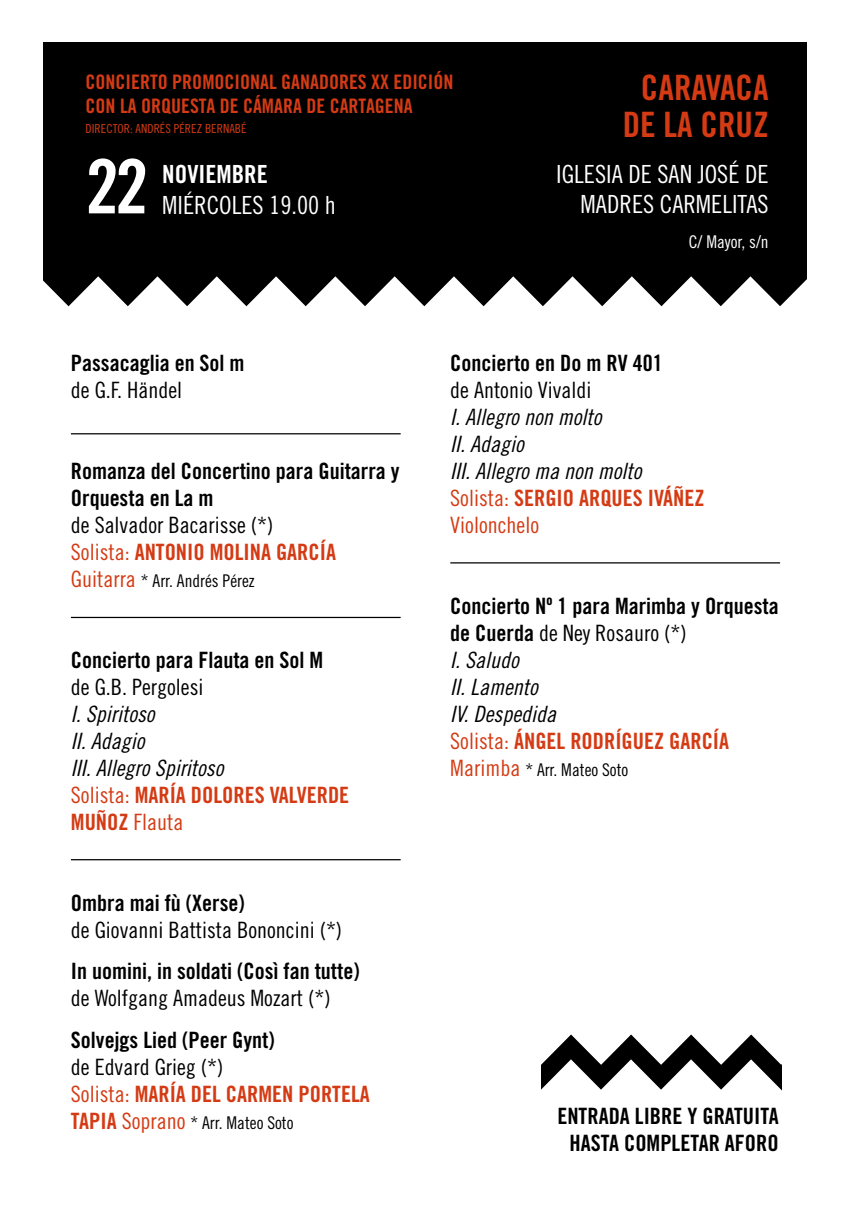
<style>
.page{position:relative;width:851px;height:1205px;background:#fff}
.page>*{position:absolute;margin:0;border:0;box-sizing:border-box;transform-origin:0 0}
.t1{font:75px "Trade Gothic LT Std Bd Cn 20";color:#fff}
.t2{font:35px/37.5px "Trade Gothic LT Std Bd Cn 20";color:#d43b14;text-align:center}
.t3{font:25px/30px "Trade Gothic LT Std Cn 18";color:#fff;text-align:right}
.t4{font:25px "Trade Gothic LT Std Bd Cn 20";color:#fff}
.t5{font:22.5px/27px "Trade Gothic LT Std Bd Cn 20";color:#000}
.t6{font:22.5px "Trade Gothic LT Std Cn 18";color:#000}
.t7{font:22.5px "Trade Gothic LT Std Bd Cn 20";color:#d43b14}
.t8{font:22.5px/27px "Trade Gothic LT Std Cn 18 Obl";color:#000}
.t9{font:22.5px "Trade Gothic LT Std Cn 18";color:#d43b14}
.t10{font:20px/24px "Trade Gothic LT Std Bd Cn 20";color:#d43b14}
.t11{font:17.5px "Trade Gothic LT Std Cn 18";color:#000}
.t12{font:17.5px "Trade Gothic LT Std Cn 18";color:#fff}
.t13{font:12.5px "Trade Gothic LT Std Cn 18";color:#d43b14}
.s1{font-family:"Trade Gothic LT Std Cn 18"}
.s2{font-size:22.5px;color:#d43b14}
.s3{font-family:"Trade Gothic LT Std Bd Cn 20"}
.s4{font-family:"Trade Gothic LT Std Bd Cn 20";font-size:22.5px;color:#d43b14}
</style>
<div class="page">
<div style="left:44px;top:43px;width:763px;height:276px;background:#000"></div>
<svg style="left:43px;top:276px;width:764px;height:43px"></svg>
<hr style="left:71px;top:617px;width:329px;height:1px;background:#000">
<hr style="left:71px;top:433px;width:329px;height:1px;background:#000">
<hr style="left:450px;top:562px;width:330px;height:1px;background:#000">
<hr style="left:71px;top:859px;width:329px;height:1px;background:#000">
<svg style="left:541px;top:1034px;width:241px;height:57px"></svg>
<p class="t10" style="left:86px;top:70px;width:369px">CONCIERTO PROMOCIONAL GANADORES XX EDICIÓN<br>CON LA ORQUESTA DE CÁMARA DE CARTAGENA</p>
<p class="t13" style="left:86px;top:121px;width:163px">DIRECTOR: ANDRÉS PÉREZ BERNABÉ</p>
<h2 class="t2" style="left:622px;top:68px;width:147px">CARAVACA<br>DE LA CRUZ</h2>
<h1 class="t1" style="left:86px;top:141px;width:64px">22</h1>
<p class="t4" style="left:162px;top:159px;width:107px">NOVIEMBRE</p>
<p class="t3" style="left:162px;top:190px;width:175px">MIÉRCOLES 19.00 h</p>
<p class="t3" style="left:556px;top:159px;width:214px">IGLESIA DE SAN JOSÉ DE<br>MADRES CARMELITAS</p>
<p class="t12" style="left:688px;top:231px;width:81px">C/ Mayor, s/n</p>
<p class="t5" style="left:71px;top:349px;width:175px">Passacaglia en Sol m</p>
<p class="t6" style="left:71px;top:377px;width:113px">de G.F. Händel</p>
<p class="t5" style="left:71px;top:457px;width:330px">Romanza del Concertino para Guitarra y<br>Orquesta en La m</p>
<p class="t6" style="left:71px;top:512px;width:204px">de Salvador Bacarisse (*)</p>
<p class="t7" style="left:71px;top:538px;width:266px"><span class="s1">Solista:</span> ANTONIO MOLINA GARCÍA</p>
<p class="t11" style="left:71px;top:570px;width:185px"><span class="s2">Guitarra</span> * Arr. Andrés Pérez</p>
<p class="t5" style="left:71px;top:646px;width:254px">Concierto para Flauta en Sol M</p>
<p class="t6" style="left:71px;top:674px;width:134px">de G.B. Pergolesi</p>
<p class="t8" style="left:71px;top:701px;width:154px">I. Spiritoso<br>II. Adagio<br>III. Allegro Spiritoso</p>
<p class="t7" style="left:71px;top:781px;width:280px"><span class="s1">Solista:</span> MARÍA DOLORES VALVERDE</p>
<p class="t9" style="left:71px;top:809px;width:114px"><span class="s3">MUÑOZ</span> Flauta</p>
<p class="t5" style="left:71px;top:889px;width:175px">Ombra mai fù (Xerse)</p>
<p class="t6" style="left:71px;top:917px;width:273px">de Giovanni Battista Bononcini (*)</p>
<p class="t5" style="left:71px;top:958px;width:290px">In uomini, in soldati (Così fan tutte)</p>
<p class="t6" style="left:71px;top:985px;width:261px">de Wolfgang Amadeus Mozart (*)</p>
<p class="t5" style="left:71px;top:1026px;width:205px">Solvejgs Lied (Peer Gynt)</p>
<p class="t6" style="left:71px;top:1053px;width:154px">de Edvard Grieg (*)</p>
<p class="t7" style="left:71px;top:1080px;width:300px"><span class="s1">Solista:</span> MARÍA DEL CARMEN PORTELA</p>
<p class="t11" style="left:71px;top:1112px;width:224px"><span class="s4">TAPIA</span> <span class="s2">Soprano</span> * Arr. Mateo Soto</p>
<p class="t5" style="left:450px;top:349px;width:214px">Concierto en Do m RV 401</p>
<p class="t6" style="left:450px;top:377px;width:143px">de Antonio Vivaldi</p>
<p class="t8" style="left:450px;top:404px;width:193px">I. Allegro non molto<br>II. Adagio<br>III. Allegro ma non molto</p>
<p class="t7" style="left:450px;top:484px;width:256px"><span class="s1">Solista:</span> SERGIO ARQUES IVÁÑEZ</p>
<p class="t9" style="left:450px;top:512px;width:90px">Violonchelo</p>
<p class="t5" style="left:450px;top:592px;width:330px">Concierto Nº 1 para Marimba y Orquesta</p>
<p class="t6" style="left:450px;top:620px;width:238px"><span class="s3">de Cuerda</span> de Ney Rosauro (*)</p>
<p class="t8" style="left:450px;top:647px;width:107px">I. Saludo<br>II. Lamento<br>IV. Despedida</p>
<p class="t7" style="left:450px;top:727px;width:280px"><span class="s1">Solista:</span> ÁNGEL RODRÍGUEZ GARCÍA</p>
<p class="t11" style="left:450px;top:759px;width:180px"><span class="s2">Marimba</span> * Arr. Mateo Soto</p>
<p class="t5" style="left:557px;top:1102px;width:223px;text-align:center">ENTRADA LIBRE Y GRATUITA<br>HASTA COMPLETAR AFORO</p>
</div>
